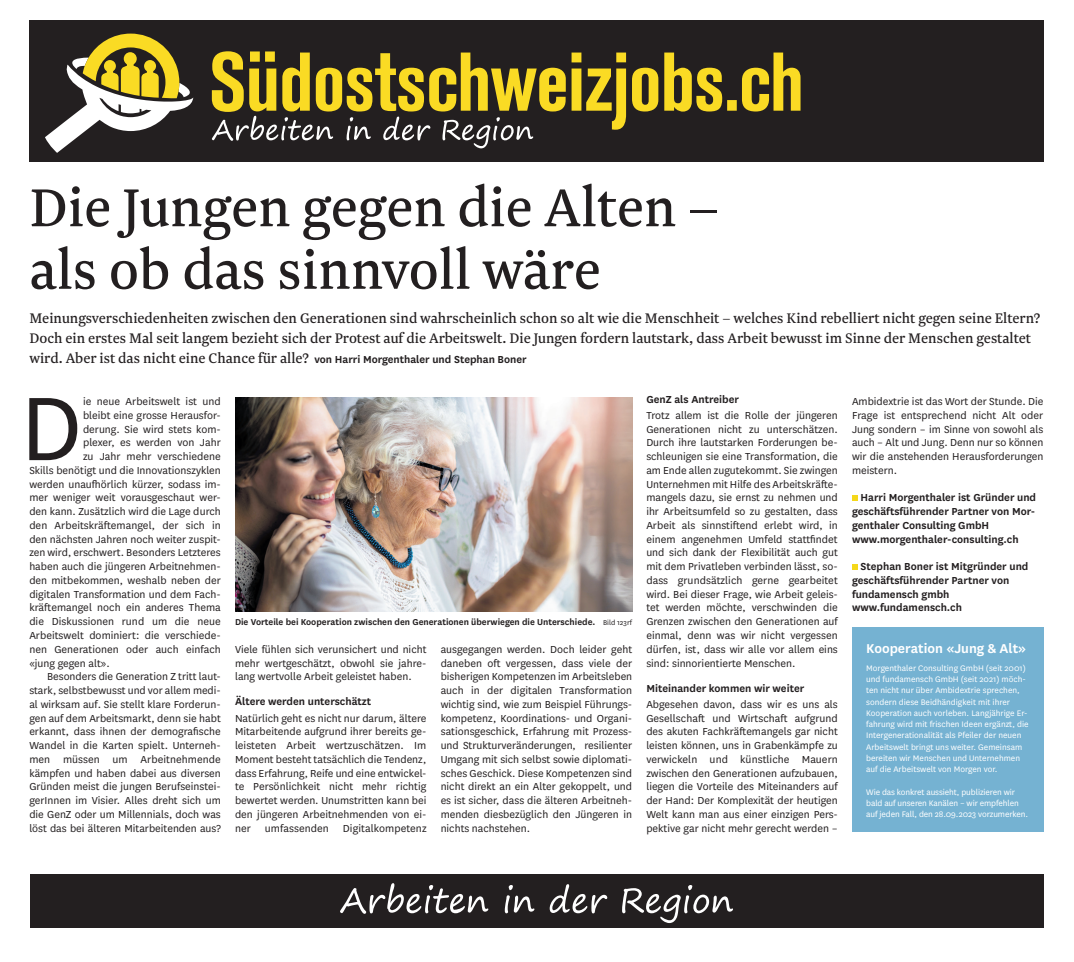
<style>
.page{position:relative;width:1074px;height:962px;background:#fff}
.page>*{position:absolute;margin:0;border:0;box-sizing:border-box;transform-origin:0 0}
.t1{font:105.25px "National";color:#231f20}
.t2{font:62.5px/62.5px "Newzald";color:#231f20}
.t3{font:16.25px/20px "Newzald";color:#231f20}
.t4{font:600 15px "National";color:#fff}
.t5{font:11.88px/13.8px "National";color:#231f20;text-align:justify}
.t6{font:600 11.88px/13.8px "National";color:#231f20}
.t7{font:600 10px "National";color:#231f20}
.t8{font:9.38px/11.2px "National";color:#fff}
.s1{font-family:"National";font-weight:600;font-size:11.88px}
.s2{font-weight:400;font-size:8.12px}
</style>
<div class="page">
<div style="left:30px;top:20px;width:1013px;height:142px;background:#231f20"></div>
<svg style="left:571px;top:53px;width:55px;height:77px"></svg>
<svg style="left:632px;top:68px;width:26px;height:43px"></svg>
<svg style="left:664px;top:53px;width:136px;height:59px"></svg>
<svg style="left:45px;top:34px;width:149px;height:119px"></svg>
<svg style="left:212px;top:51px;width:353px;height:97px"></svg>
<svg style="left:852px;top:495px;width:5px;height:6px"></svg>
<svg style="left:852px;top:564px;width:5px;height:6px"></svg>
<img style="left:235px;top:397px;width:397px;height:214px">
<div style="left:851px;top:627px;width:192px;height:204px;background:#75b2d2"></div>
<div style="left:30px;top:874px;width:1013px;height:53px;background:#231f20"></div>
<svg style="left:340px;top:883px;width:392px;height:40px"></svg>
<h2 class="t2" style="left:29px;top:175px;width:691px">Die Jungen gegen die Alten – als ob das sinnvoll wäre</h2>
<p class="t3" style="left:29px;top:308px;width:1012px">Meinungsverschiedenheiten zwischen den Generationen sind wahrscheinlich schon so alt wie die Menschheit – welches Kind rebelliert nicht gegen seine Eltern?<br>Doch ein erstes Mal seit langem bezieht sich der Protest auf die Arbeitswelt. Die Jungen fordern lautstark, dass Arbeit bewusst im Sinne der Menschen gestaltet wird. Aber ist das nicht eine Chance für alle? <span class="s1">von Harri Morgenthaler und Stephan Boner</span></p>
<h1 class="t1" style="left:20px;top:359px;width:63px">D</h1>
<p class="t5" style="left:83px;top:394px;width:139px">ie neue Arbeitswelt ist und</p>
<p class="t6" style="left:646px;top:391px;width:94px">GenZ als Antreiber</p>
<p class="t5" style="left:646px;top:408px;width:193px">Trotz allem ist die Rolle der jüngeren Generationen nicht zu unterschätzen.<br>Durch ihre lautstarken Forderungen be&shy;schleunigen sie eine Transformation, die am Ende allen zugutekommt. Sie zwingen Unternehmen mit Hilfe des Arbeitskräfte&shy;mangels dazu, sie ernst zu nehmen und ihr Arbeitsumfeld so zu gestalten, dass Arbeit als sinnstiftend erlebt wird, in einem angenehmen Umfeld stattfindet und sich dank der Flexibilität auch gut mit dem Privatleben verbinden lässt, so&shy;dass grundsätzlich gerne gearbeitet wird. Bei dieser Frage, wie Arbeit geleis&shy;tet werden möchte, verschwinden die Grenzen zwischen den Generationen auf einmal, denn was wir nicht vergessen dürfen, ist, dass wir alle vor allem eins sind: sinnorientierte Menschen.</p>
<p class="t6" style="left:646px;top:680px;width:159px">Miteinander kommen wir weiter</p>
<p class="t5" style="left:646px;top:696px;width:193px">Abgesehen davon, dass wir es uns als Gesellschaft und Wirtschaft aufgrund des akuten Fachkräftemangels gar nicht leisten können, uns in Grabenkämpfe zu verwickeln und künstliche Mauern zwischen den Generationen aufzubauen, liegen die Vorteile des Miteinanders auf der Hand: Der Komplexität der heutigen Welt kann man aus einer einzigen Pers&shy;pektive gar nicht mehr gerecht werden –</p>
<p class="t5" style="left:851px;top:394px;width:193px">Ambidextrie ist das Wort der Stunde. Die Frage ist entsprechend nicht Alt oder Jung sondern – im Sinne von sowohl als auch – Alt und Jung. Denn nur so können wir die anstehenden Herausforderungen meistern.</p>
<p class="t6" style="left:851px;top:490px;width:186px;text-indent:8px">Harri Morgenthaler ist Gründer und geschäftsführender Partner von Mor&shy;genthaler Consulting GmbH www.morgenthaler-consulting.ch</p>
<p class="t6" style="left:851px;top:559px;width:178px;text-indent:8px">Stephan Boner ist Mitgründer und geschäftsführender Partner von fundamensch gmbh www.fundamensch.ch</p>
<p class="t5" style="left:83px;top:408px;width:139px">bleibt eine grosse Herausfor-</p>
<p class="t5" style="left:83px;top:421px;width:139px">derung. Sie wird stets kom-</p>
<p class="t5" style="left:83px;top:435px;width:139px">plexer, es werden von Jahr</p>
<p class="t5" style="left:83px;top:449px;width:139px">zu Jahr mehr verschiedene</p>
<p class="t5" style="left:29px;top:463px;width:193px">Skills benötigt und die Innovationszyklen</p>
<p class="t5" style="left:29px;top:476px;width:193px">werden unaufhörlich kürzer, sodass im-</p>
<p class="t5" style="left:29px;top:490px;width:193px">mer weniger weit vorausgeschaut wer-</p>
<p class="t5" style="left:29px;top:504px;width:193px">den kann. Zusätzlich wird die Lage durch</p>
<p class="t5" style="left:29px;top:518px;width:193px">den Arbeitskräftemangel, der sich in</p>
<p class="t5" style="left:29px;top:531px;width:193px">den nächsten Jahren noch weiter zuspit-</p>
<p class="t5" style="left:29px;top:545px;width:193px">zen wird, erschwert. Besonders Letzteres</p>
<p class="t5" style="left:29px;top:559px;width:193px">haben auch die jüngeren Arbeitnehmen-</p>
<p class="t5" style="left:29px;top:573px;width:193px">den mitbekommen, weshalb neben der</p>
<p class="t5" style="left:29px;top:586px;width:193px">digitalen Transformation und dem Fach-</p>
<p class="t5" style="left:29px;top:600px;width:193px">kräftemangel noch ein anderes Thema</p>
<p class="t5" style="left:29px;top:614px;width:193px">die Diskussionen rund um die neue</p>
<p class="t5" style="left:29px;top:628px;width:193px">Arbeitswelt dominiert: die verschiede-</p>
<p class="t5" style="left:29px;top:641px;width:193px">nen Generationen oder auch einfach</p>
<p class="t5" style="left:29px;top:655px;width:82px">«jung gegen alt».</p>
<p class="t5" style="left:47px;top:669px;width:175px">Besonders die Generation Z tritt laut-</p>
<p class="t5" style="left:29px;top:683px;width:193px">stark, selbstbewusst und vor allem medi-</p>
<p class="t5" style="left:29px;top:696px;width:193px">al wirksam auf. Sie stellt klare Forderun-</p>
<p class="t5" style="left:29px;top:710px;width:193px">gen auf dem Arbeitsmarkt, denn sie habt</p>
<p class="t5" style="left:29px;top:724px;width:193px">erkannt, dass ihnen der demografische</p>
<p class="t5" style="left:29px;top:738px;width:193px">Wandel in die Karten spielt. Unterneh-</p>
<p class="t5" style="left:29px;top:751px;width:193px">men müssen um Arbeitnehmende</p>
<p class="t5" style="left:29px;top:765px;width:193px">kämpfen und haben dabei aus diversen</p>
<p class="t5" style="left:29px;top:779px;width:193px">Gründen meist die jungen Berufseinstei-</p>
<p class="t5" style="left:29px;top:793px;width:193px">gerInnen im Visier. Alles dreht sich um</p>
<p class="t5" style="left:29px;top:806px;width:193px">die GenZ oder um Millennials, doch was</p>
<p class="t5" style="left:29px;top:820px;width:193px">löst das bei älteren Mitarbeitenden aus?</p>
<p class="t7" style="left:235px;top:615px;width:398px">Die Vorteile bei Kooperation zwischen den Generationen überwiegen die Unterschiede. <span class="s2">Bild 123rf</span></p>
<p class="t4" style="left:866px;top:637px;width:161px">Kooperation «Jung &amp; Alt»</p>
<p class="t8" style="left:866px;top:662px;width:164px">Morgenthaler Consulting GmbH (seit 2001) und fundamensch GmbH (seit 2021) möch&shy;ten nicht nur über Ambidextrie sprechen, sondern diese Beidhändigkeit mit ihrer Kooperation auch vorleben. Langjährige Er&shy;fahrung wird mit frischen Ideen ergänzt, die Intergenerationalität als Pfeiler der neuen Arbeitswelt bringt uns weiter. Gemeinsam bereiten wir Menschen und Unternehmen auf die Arbeitswelt von Morgen vor.</p>
<p class="t8" style="left:866px;top:785px;width:163px">Wie das konkret aussieht, publizieren wir bald auf unseren Kanälen – wir empfehlen auf jeden Fall, den 28.09.2023 vorzumerken.</p>
<p class="t5" style="left:235px;top:641px;width:193px">Viele fühlen sich verunsichert und nicht mehr wertgeschätzt, obwohl sie jahre&shy;lang wertvolle Arbeit geleistet haben.</p>
<p class="t6" style="left:235px;top:694px;width:138px">Ältere werden unterschätzt</p>
<p class="t5" style="left:235px;top:710px;width:193px">Natürlich geht es nicht nur darum, ältere Mitarbeitende aufgrund ihrer bereits ge&shy;leisteten Arbeit wertzuschätzen. Im Moment besteht tatsächlich die Tendenz, dass Erfahrung, Reife und eine entwickel&shy;te Persönlichkeit nicht mehr richtig bewertet werden. Unumstritten kann bei den jüngeren Arbeitnehmenden von ei&shy;ner umfassenden Digitalkompetenz</p>
<p class="t5" style="left:440px;top:641px;width:193px">ausgegangen werden. Doch leider geht daneben oft vergessen, dass viele der bisherigen Kompetenzen im Arbeitsleben auch in der digitalen Transformation wichtig sind, wie zum Beispiel Führungs&shy;kompetenz, Koordinations- und Organi&shy;sationsgeschick, Erfahrung mit Prozess&shy;und Strukturveränderungen, resilienter Umgang mit sich selbst sowie diplomati&shy;sches Geschick. Diese Kompetenzen sind nicht direkt an ein Alter gekoppelt, und es ist sicher, dass die älteren Arbeitneh&shy;menden diesbezüglich den Jüngeren in nichts nachstehen.</p>
</div>
